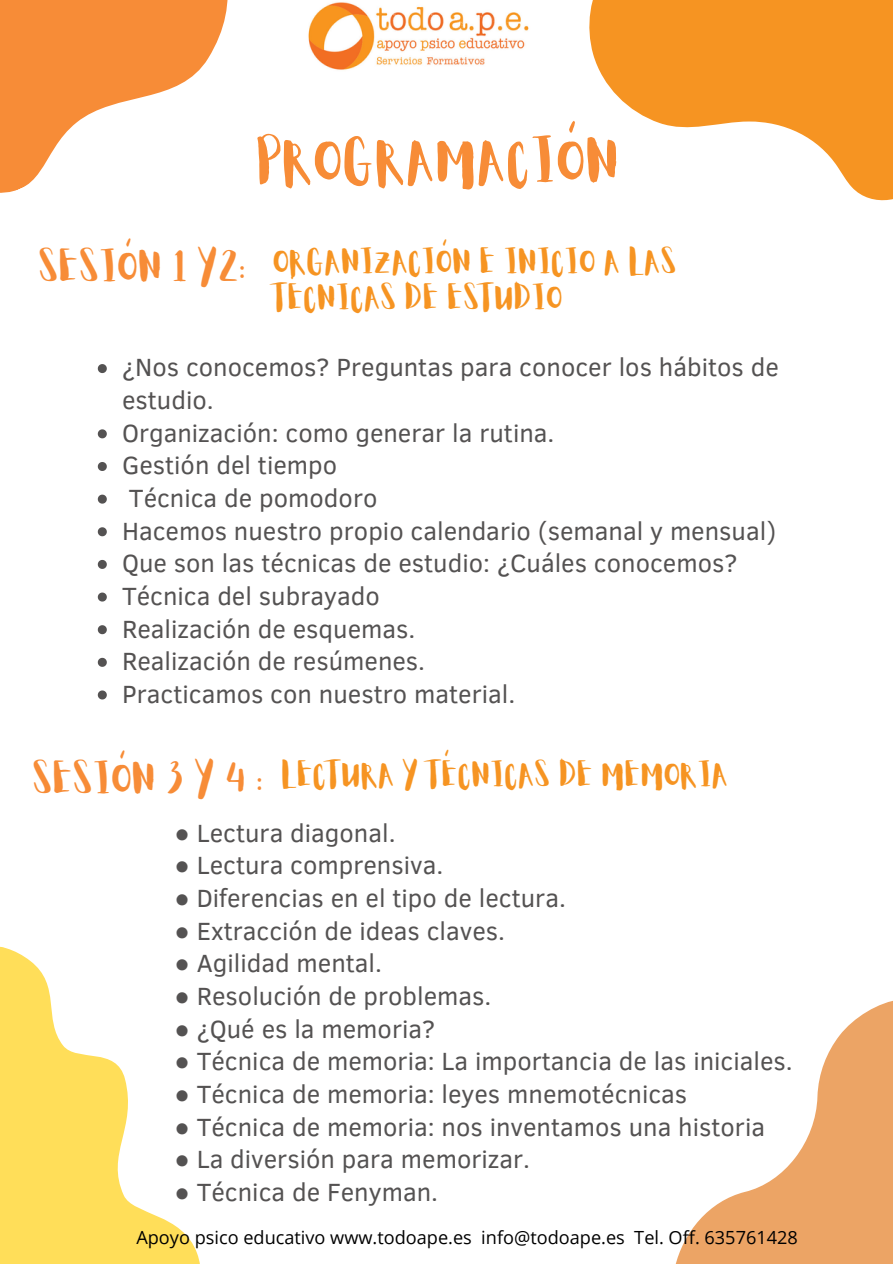
<style>
.page{position:relative;width:893px;height:1264px;background:#fff}
.page>*{position:absolute;margin:0;border:0;box-sizing:border-box;transform-origin:0 0}
.t1{font:51px "Aloja Extended";color:#f78c37}
.t2{font:36px "Aloja Extended";color:#f78c37}
.t3{font:28.5px/36px "Aloja Extended";color:#f69422}
.t4{font:25.5px/32.7px "Clear Sans";color:#545252}
.t5{font:18.15px "Open Sans";color:#000}
</style>
<div class="page">
<svg style="left:0;top:0;width:228px;height:193px;fill:#f78c37"></svg>
<svg style="left:589px;top:0;width:303px;height:201px;fill:#f69422"></svg>
<svg style="left:0;top:946px;width:200px;height:317px;fill:#ffde59"></svg>
<svg style="left:676px;top:1001px;width:216px;height:262px"></svg>
<svg style="left:98px;top:364px;width:9px;height:9px"></svg>
<svg style="left:98px;top:429px;width:9px;height:9px"></svg>
<svg style="left:98px;top:462px;width:9px;height:9px"></svg>
<svg style="left:98px;top:494px;width:9px;height:9px"></svg>
<svg style="left:98px;top:527px;width:9px;height:9px"></svg>
<svg style="left:98px;top:560px;width:9px;height:9px"></svg>
<svg style="left:98px;top:592px;width:9px;height:9px"></svg>
<svg style="left:98px;top:625px;width:9px;height:9px"></svg>
<svg style="left:98px;top:658px;width:9px;height:9px"></svg>
<svg style="left:98px;top:690px;width:9px;height:9px"></svg>
<img style="left:308px;top:2px;width:221px;height:68px">
<p class="t1" style="left:257px;top:139px;width:365px">PROGRAMACIÓN</p>
<p class="t2" style="left:40px;top:251px;width:209px">SESIÓN 1 Y2:</p>
<h4 class="t3" style="left:274px;top:246px;width:405px">ORGANIZACIÓN E INICIO A LAS<br>TÉCNICAS DE ESTUDIO</h4>
<p class="t4" style="left:122px;top:350px;width:658px">¿Nos conocemos? Preguntas para conocer los hábitos de estudio.</p>
<h1 class="t4" style="left:122px;top:415px;width:434px">Organización: como generar la rutina.</h1>
<h2 class="t4" style="left:122px;top:448px;width:217px">Gestión del tiempo</h2>
<h3 class="t4" style="left:129px;top:480px;width:250px">Técnica de pomodoro</h3>
<h4 class="t4" style="left:122px;top:513px;width:655px">Hacemos nuestro propio calendario (semanal y mensual)</h4>
<h4 class="t4" style="left:122px;top:545px;width:617px">Que son las técnicas de estudio: ¿Cuáles conocemos?</h4>
<h4 class="t4" style="left:122px;top:578px;width:259px">Técnica del subrayado</h4>
<h4 class="t4" style="left:122px;top:611px;width:295px">Realización de esquemas.</h4>
<h4 class="t4" style="left:122px;top:643px;width:304px">Realización de resúmenes.</h4>
<h4 class="t4" style="left:122px;top:676px;width:395px">Practicamos con nuestro material.</h4>
<h4 class="t2" style="left:34px;top:763px;width:233px">SESIÓN 3 Y 4 :</h4>
<h4 class="t3" style="left:282px;top:758px;width:448px">LECTURA Y TÉCNICAS DE MEMORIA</h4>
<h4 class="t4" style="left:174px;top:815px;width:222px">● Lectura diagonal.</h4>
<h4 class="t4" style="left:174px;top:847px;width:270px">● Lectura comprensiva.</h4>
<h4 class="t4" style="left:174px;top:880px;width:393px">● Diferencias en el tipo de lectura.</h4>
<h4 class="t4" style="left:174px;top:913px;width:332px">● Extracción de ideas claves.</h4>
<h4 class="t4" style="left:174px;top:945px;width:209px">● Agilidad mental.</h4>
<h4 class="t4" style="left:174px;top:978px;width:318px">● Resolución de problemas.</h4>
<h4 class="t4" style="left:174px;top:1010px;width:262px">● ¿Qué es la memoria?</h4>
<h4 class="t4" style="left:174px;top:1043px;width:619px">● Técnica de memoria: La importancia de las iniciales.</h4>
<h4 class="t4" style="left:174px;top:1076px;width:514px">● Técnica de memoria: leyes mnemotécnicas</h4>
<h4 class="t4" style="left:174px;top:1108px;width:592px">● Técnica de memoria: nos inventamos una historia</h4>
<h4 class="t4" style="left:174px;top:1141px;width:357px">● La diversión para memorizar.</h4>
<h4 class="t4" style="left:174px;top:1174px;width:265px">● Técnica de Fenyman.</h4>
<h3 class="t5" style="left:136px;top:1224px;width:663px">Apoyo psico educativo www.todoape.es info@todoape.es Tel. Off. 635761428</h3>
</div>
